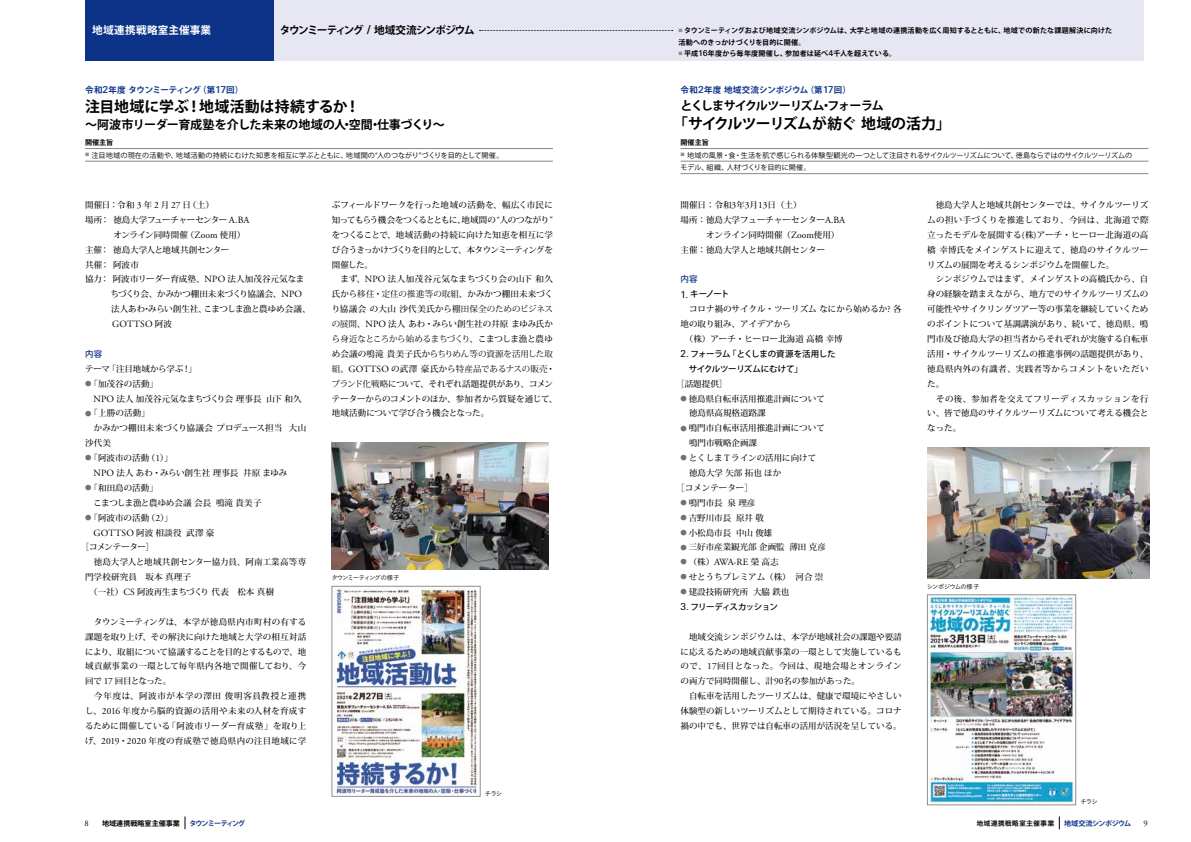
<style>
.page{position:relative;width:1191px;height:842px;background:#fff}
.page>*{position:absolute;margin:0;border:0;box-sizing:border-box;transform-origin:0 0}
.t1{font:700 14.9px "Koz Go Pr 6 N";color:#000}
.t2{font:700 14.9px "Koz Go Pr 6 N";letter-spacing:-.03em;color:#000}
.t3{font:700 12px "Koz Go Pr 6 N";letter-spacing:-.025em;color:#000}
.t4{font:700 12px "Koz Go Pr 6 N";letter-spacing:-.075em;color:#000}
.t5{font:700 10.6px "Koz Go Pr 6 N";letter-spacing:-.11em;color:#000}
.t6{font:700 10.6px "Koz Go Pr 6 N";letter-spacing:.025em;color:#fff}
.t7{font:9.5px "Adobe Garamond Pro";letter-spacing:.01em;color:#000}
.t8{font:500 8.5px/14.9px "Koz Min Pro";color:#000}
.t9{font:500 8.5px/14.9px "Koz Min Pro";letter-spacing:.025em;color:#000}
.t10{font:500 8.5px "Koz Min Pro";letter-spacing:-.025em;color:#000}
.t11{font:500 8.5px/14.9px "Koz Min Pro";letter-spacing:.02em;color:#000}
.t12{font:500 8.5px/14.9px "Koz Go Pr 6 N";letter-spacing:-.035em;color:#000}
.t13{font:500 8.5px "Koz Min Pro";letter-spacing:-.035em;color:#000}
.t14{font:700 8.5px "Koz Go Pr 6 N";letter-spacing:.015em;color:#0c3388}
.t15{font:500 8.5px "Koz Go Pr 6 N";letter-spacing:-.055em;color:#000}
.t16{font:700 8.5px "Koz Go Pr 6 N";letter-spacing:-.045em;color:#0c3388}
.t17{font:500 8.5px "Koz Min Pro";letter-spacing:.035em;color:#000}
.t18{font:500 8.5px "Koz Min Pro";letter-spacing:-.05em;color:#000}
.t19{font:500 8.5px "Koz Go Pr 6 N";color:#0c3388}
.t20{font:8.5px "Adobe Garamond Pro";color:#000}
.t21{font:7.1px/12.4px "Koz Go Pr 6 N";color:#000}
.t22{font:700 7.1px/11.3px "Koz Go Pr 6 N";color:#000}
.t23{font:7.1px "Koburina Go Std N W6";color:#000}
.t24{font:6.4px "Koburina Go Std N W3";letter-spacing:-.15em;color:#000}
.t25{font:6.4px "Koburina Go Std N W3";letter-spacing:-.1em;color:#000}
.t26{font:6.4px "Koburina Go Std N W3";letter-spacing:-.125em;color:#000}
.s1{font-family:"LT Univers Basic";font-weight:500;font-size:12px}
.s2{font-family:"LT Univers Basic";font-weight:500;font-size:8px}
.s3{font-family:"LT Univers Basic";font-weight:500;font-size:9.6px}
.s4{font-family:"Adobe Garamond Pro";font-weight:400;font-size:9.4px}
.s5{font-family:"Adobe Garamond Pro";font-weight:400;font-size:9.5px}
.s6{font-family:"Koz Min Pro";font-weight:500;font-size:8.5px}
.s7{font-weight:400;font-size:6.4px;color:#727171}
.s8{font-weight:400}
.s9{font-family:"LT Univers Basic";font-weight:400;font-size:9.6px}
.s10{font-size:6.4px;color:#727171}
.s11{color:#0c3388}
.s12{font-family:"Koz Go Pr 6 N";font-weight:700;color:#0c3388}
</style>
<div class="page">
<svg style="left:1059px;top:816px;width:1px;height:13px"></svg>
<svg style="left:185px;top:816px;width:1px;height:13px"></svg>
<div style="left:85px;top:0;width:190px;height:61px;background:#0c3388"></div>
<div style="left:274px;top:0;width:870px;height:61px;background:#e7e7f4"></div>
<svg style="left:479px;top:30px;width:193px;height:1px"></svg>
<hr style="left:85px;top:148px;width:468px;height:1px;background:#898989">
<hr style="left:680px;top:148px;width:468px;height:1px;background:#898989">
<hr style="left:85px;top:161px;width:468px;height:1px;background:#898989">
<hr style="left:680px;top:161px;width:468px;height:1px;background:#898989">
<hr style="left:680px;top:173px;width:468px;height:1px;background:#898989">
<img style="left:334px;top:586px;width:147px;height:209px">
<img style="left:929px;top:597px;width:144px;height:206px">
<div style="left:927px;top:595px;width:148px;height:210px;border:1px solid #909090"></div>
<img style="left:332px;top:442px;width:217px;height:128px">
<img style="left:927px;top:447px;width:223px;height:131px">
<p class="t6" style="left:92px;top:24px;width:121px">地域連携戦略室主催事業</p>
<p class="t5" style="left:280px;top:24px;width:196px">タウンミーティング <span class="s1">/</span> 地域交流シンポジウム</p>
<p class="t22" style="left:678px;top:25px;width:435px"><sup>■</sup> タウンミーティングおよび地域交流シンポジウムは、大学と地域の連携活動を広く周知するとともに、地域での新たな課題解決に向けた活動へのきっかけづくりを目的に開催。</p>
<p class="t22" style="left:678px;top:48px;width:219px"><sup>■</sup> 平成<span class="s2">16</span>年度から毎年度開催し、参加者は延べ<span class="s2">4</span>千人を超えている。</p>
<p class="t16" style="left:85px;top:85px;width:160px">令和<span class="s3">2</span>年度タウンミーティング（第<span class="s3">17</span>回）</p>
<h1 class="t1" style="left:85px;top:98px;width:276px">注目地域に学ぶ！地域活動は持続するか！</h1>
<h2 class="t3" style="left:85px;top:118px;width:361px">～阿波市リーダー育成塾を介した未来の地域の人・空間・仕事づくり～</h2>
<p class="t14" style="left:680px;top:85px;width:172px">令和<span class="s3">2</span>年度地域交流シンポジウム（第<span class="s3">17</span>回）</p>
<h2 class="t4" style="left:680px;top:99px;width:205px">とくしまサイクルツーリズム・フォーラム</h2>
<h1 class="t2" style="left:673px;top:115px;width:279px">「サイクルツーリズムが紡ぐ地域の活力」</h1>
<p class="t22" style="left:85px;top:137px;width:30px">開催主旨</p>
<p class="t21" style="left:85px;top:149px;width:420px"><sup>■</sup> 注目地域の現在の活動や、地域活動の持続にむけた知恵を相互に学ぶとともに、地域間の“人のつながり”づくりを目的として開催。</p>
<p class="t22" style="left:680px;top:137px;width:30px">開催主旨</p>
<p class="t21" style="left:680px;top:149px;width:453px"><sup>■</sup> 地域の風景・食・生活を肌で感じられる体験型観光の一つとして注目されるサイクルツーリズムについて、徳島ならではのサイクルツーリズムのモデル、組織、人材づくりを目的に開催。</p>
<p class="t8" style="left:85px;top:197px;width:130px">開催日：令和 <span class="s4">3</span> 年 <span class="s4">2</span> 月 <span class="s4">27</span> 日（土）</p>
<p class="t13" style="left:85px;top:214px;width:166px">場所： 徳島大学フューチャーセンター <span class="s5">A.BA</span></p>
<p class="t8" style="left:85px;top:227px;width:162px">　　　 オンライン同時開催（<span class="s5">Zoom</span> 使用）</p>
<p class="t8" style="left:85px;top:242px;width:146px">主催： 徳島大学人と地域共創センター</p>
<p class="t8" style="left:85px;top:257px;width:55px">共催： 阿波市</p>
<p class="t8" style="left:85px;top:272px;width:221px">協力： 阿波市リーダー育成塾、<span class="s5">NPO</span> 法人加茂谷元気なま</p>
<p class="t10" style="left:110px;top:288px;width:193px">ちづくり会、かみかつ棚田未来づくり協議会、<span class="s5">NPO</span></p>
<p class="t10" style="left:111px;top:303px;width:201px">法人あわ・みらい創生社、こまつしま漁と農ゆめ会議、</p>
<p class="t7" style="left:112px;top:318px;width:61px">GOTTSO <span class="s6">阿波</span></p>
<p class="t19" style="left:85px;top:349px;width:19px">内容</p>
<p class="t10" style="left:85px;top:363px;width:113px">テーマ「注目地域から学ぶ！」</p>
<p class="t8" style="left:94px;top:376px;width:209px;text-indent:-9px"><span class="s7">●</span>「加茂谷の活動」<br><span class="s5">NPO</span> 法人加茂谷元気なまちづくり会理事長 山下和久</p>
<p class="t11" style="left:85px;top:405px;width:223px"><span class="s7">●</span>「上勝の活動」<br>　かみかつ棚田未来づくり協議会プロデュース担当 大山沙代美</p>
<p class="t8" style="left:94px;top:450px;width:195px;text-indent:-9px"><span class="s7">●</span>「阿波市の活動（<span class="s4">1</span>）」<br><span class="s5">NPO</span> 法人あわ・みらい創生社理事長 井原まゆみ</p>
<p class="t8" style="left:85px;top:480px;width:178px"><span class="s7">●</span>「和田島の活動」<br>　こまつしま漁と農ゆめ会議会長 鳴滝貴美子</p>
<p class="t8" style="left:85px;top:510px;width:89px"><span class="s7">●</span>「阿波市の活動（<span class="s4">2</span>）」</p>
<p class="t17" style="left:94px;top:526px;width:122px"><span class="s5">GOTTSO</span> 阿波相談役 武澤豪</p>
<p class="t18" style="left:81px;top:541px;width:75px">［コメンテーター］</p>
<p class="t8" style="left:85px;top:554px;width:223px">　徳島大学人と地域共創センター協力員、阿南工業高等専</p>
<p class="t11" style="left:85px;top:569px;width:107px">門学校研究員　坂本真理子</p>
<p class="t10" style="left:85px;top:586px;width:191px">　（一社）<span class="s5">CS</span> 阿波再生まちづくり代表　松本真樹</p>
<p class="t9" style="left:85px;top:614px;width:223px">　タウンミーティングは、本学が徳島県内市町村の有する課題を取り上げ、その解決に向けた地域と大学の相互対話により、取組について協議することを目的とするもので、地域貢献事業の一環として毎年県内各地で開催しており、今回で <span class="s4">17</span> 回目となった。<br>　今年度は、阿波市が本学の澤田俊明客員教授と連携し、<span class="s4">2016</span> 年度から脳的資源の活用や未来の人材を育成するために開催している「阿波市リーダー育成塾」を取り上げ、<span class="s4">2019</span>・<span class="s4">2020</span> 年度の育成塾で徳島県内の注目地域に学</p>
<p class="t8" style="left:332px;top:197px;width:227px">ぶフィールドワークを行った地域の活動を、幅広く市民に知ってもらう機会をつくるとともに、地域間の “人のつながり”をつくることで、地域活動の持続に向けた知恵を相互に学び合うきっかけづくりを目的として、本タウンミーティングを開催した。<br>　まず、<span class="s5">NPO</span> 法人加茂谷元気なまちづくり会の山下和久氏から<span class="s8">移住・定住の推進等の取組</span>、かみかつ棚田未来づくり協議会の大山沙代美氏から<span class="s8">棚田保全のためのビジネスの展開</span>、<span class="s5">NPO</span> 法人あわ・みらい創生社の井原まゆみ氏から<span class="s8">身近なところから始めるまちづくり</span>、こまつしま漁と農ゆめ会議の鳴滝貴美子氏から<span class="s8">ちりめん等の資源を活用した取組</span>、<span class="s5">GOTTSO</span> の武澤豪氏から<span class="s8">特産品であるナスの販売・ブランド化戦略</span>について、それぞれ話題提供があり、コメンテーターからのコメントのほか、参加者から質疑を通じて、地域活動について学び合う機会となった。</p>
<p class="t8" style="left:927px;top:197px;width:223px">　徳島大学人と地域共創センターでは、サイクルツーリズムの担い手づくりを推進しており、今回は、北海道で際立ったモデルを展開する<span class="s5">(</span>株<span class="s5">)</span>アーチ・ヒーロー北海道の高橋幸博氏をメインゲストに迎えて、徳島のサイクルツーリズムの展開を考えるシンポジウムを開催した。<br>　シンポジウムではまず、メインゲストの高橋氏から、自身の経験を踏まえながら、地方でのサイクルツーリズムの可能性やサイクリングツアー等の事業を継続していくためのポイントについて基調講演があり、続いて、徳島県、鳴門市及び徳島大学の担当者からそれぞれが実施する自転車活用・サイクルツーリズムの推進事例の話題提供があり、徳島県内外の有識者、実践者等からコメントをいただいた。<br>　その後、参加者を交えてフリーディスカッションを行い、皆で徳島のサイクルツーリズムについて考える機会となった。</p>
<p class="t8" style="left:680px;top:197px;width:166px">開催日：令和<span class="s4">3</span>年<span class="s4">3</span>月<span class="s4">13</span>日（土）<br>場所：徳島大学フューチャーセンター<span class="s5">A.BA</span>　　　オンライン同時開催（<span class="s5">Zoom</span>使用）主催：徳島大学人と地域共創センター</p>
<p class="t19" style="left:680px;top:275px;width:19px">内容</p>
<p class="t15" style="left:680px;top:289px;width:50px"><span class="s9">1.</span> キーノート</p>
<p class="t8" style="left:680px;top:301px;width:223px">　コロナ禍のサイクル・ツーリズムなにから始めるか<span class="s5">?</span> 各地の取り組み、アイデアから<br>　（株）アーチ・ヒーロー北海道高橋幸博</p>
<p class="t12" style="left:689px;top:346px;width:148px;text-indent:-8px"><span class="s9">2.</span> フォーラム「とくしまの資源を活用したサイクルツーリズムにむけて」</p>
<p class="t8" style="left:676px;top:376px;width:53px">［話題提供］</p>
<p class="t8" style="left:680px;top:391px;width:146px"><span class="s10">●</span> 徳島県自転車活用推進計画について　徳島県高規格道路課</p>
<p class="t8" style="left:680px;top:420px;width:146px"><span class="s10">●</span> 鳴門市自転車活用推進計画について　鳴門市戦略企画課</p>
<p class="t8" style="left:680px;top:450px;width:137px"><span class="s10">●</span> とくしまＴラインの活用に向けて</p>
<p class="t8" style="left:680px;top:465px;width:102px">　徳島大学矢部拓也ほか</p>
<p class="t8" style="left:676px;top:480px;width:78px">［コメンテーター］</p>
<p class="t8" style="left:680px;top:495px;width:76px"><span class="s10">●</span> 鳴門市長 泉理彦</p>
<p class="t8" style="left:680px;top:510px;width:85px"><span class="s10">●</span> 吉野川市長 原井敬</p>
<p class="t8" style="left:680px;top:525px;width:93px"><span class="s10">●</span> 小松島市長 中山俊雄</p>
<p class="t8" style="left:680px;top:539px;width:147px"><span class="s10">●</span> 三好市産業観光部企画監 薄田克彦</p>
<p class="t8" style="left:680px;top:554px;width:100px"><span class="s10">●</span> （株）<span class="s5">AWA-RE</span> 榮高志</p>
<p class="t8" style="left:680px;top:569px;width:144px"><span class="s10">●</span> せとうちプレミアム（株） 河合崇</p>
<p class="t8" style="left:680px;top:584px;width:110px"><span class="s10">●</span> 建設技術研究所 大脇鉄也</p>
<p class="t15" style="left:680px;top:602px;width:99px"><span class="s9">3.</span> フリーディスカッション</p>
<p class="t8" style="left:680px;top:629px;width:223px">　地域交流シンポジウムは、本学が地域社会の課題や要請に応えるための地域貢献事業の一環として実施しているもので、<span class="s4">17</span>回目となった。今回は、現地会場とオンラインの両方で同時開催し、計<span class="s4">90</span>名の参加があった。<br>　自転車を活用したツーリズムは、健康で環境にやさしい体験型の新しいツーリズムとして期待されている。コロナ禍の中でも、世界では自転車の活用が活況を呈している。</p>
<p class="t24" style="left:331px;top:573px;width:70px">タウンミーティングの様子</p>
<p class="t25" style="left:926px;top:582px;width:54px">シンポジウムの様子</p>
<p class="t26" style="left:485px;top:789px;width:19px">チラシ</p>
<p class="t26" style="left:1080px;top:797px;width:19px">チラシ</p>
<p class="t20" style="left:84px;top:818px;width:6px">8</p>
<p class="t22" style="left:102px;top:817px;width:145px">地域連携戦略室主催事業 <span class="s11">タウンミーティング</span></p>
<p class="t23" style="left:976px;top:817px;width:156px">地域連携戦略室主催事業 <span class="s12">地域交流シンポジウム</span></p>
<p class="t20" style="left:1143px;top:818px;width:6px">9</p>
</div>
